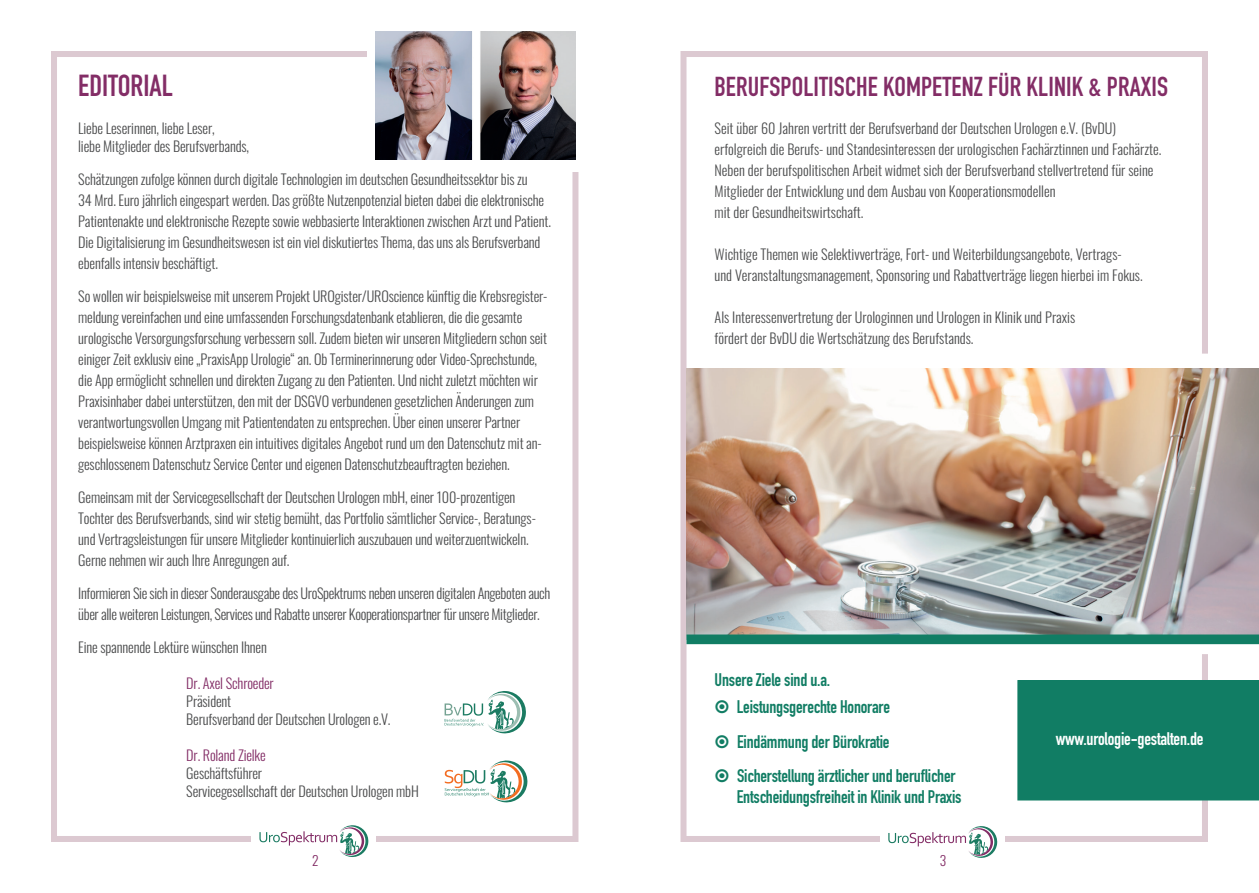
<style>
.page{position:relative;width:1259px;height:893px;background:#fff}
.page>*{position:absolute;margin:0;border:0;box-sizing:border-box;transform-origin:0 0}
.t1{font:700 30px "DIN Condensed";color:#832d66}
.t2{font:700 27px "DIN Condensed";letter-spacing:.005em;color:#832d66}
.t3{font:700 18px/27px "DIN Condensed";letter-spacing:-.01em;color:#117d64}
.t4{font:700 18px "DIN Condensed";letter-spacing:-.01em;color:#fff}
.t5{font:300 14.25px/21px "Oswald";letter-spacing:-.01em;color:#4b4c4d}
.t6{font:300 14.25px "Oswald";letter-spacing:-.01em;color:#832d66}
.t7{font:300 13.5px "Oswald";color:#832d66}
</style>
<div class="page">
<div style="left:51px;top:51px;width:527px;height:791px;border:6px solid #dcc9d1"></div>
<div style="left:367px;top:22px;width:217px;height:149px;background:#fff"></div>
<svg style="left:444px;top:691px;width:82px;height:43px"></svg>
<svg style="left:445px;top:760px;width:83px;height:43px"></svg>
<img style="left:375px;top:32px;width:200px;height:127px">
<div style="left:251px;top:816px;width:124px;height:51px;background:#fff"></div>
<svg style="left:259px;top:825px;width:109px;height:32px"></svg>
<div style="left:680px;top:51px;width:528px;height:791px;border:6px solid #dcc9d1"></div>
<div style="left:1190px;top:354px;width:29px;height:300px;background:#fff"></div>
<div style="left:880px;top:816px;width:124px;height:52px;background:#fff"></div>
<svg style="left:888px;top:826px;width:109px;height:32px"></svg>
<img style="left:686px;top:368px;width:573px;height:266px">
<svg style="left:686px;top:634px;width:573px;height:10px;background:#198068"></svg>
<div style="left:1017px;top:680px;width:242px;height:120px;background:#117d64"></div>
<h1 class="t1" style="left:78px;top:65px;width:96px">EDITORIAL</h1>
<p class="t5" style="left:78px;top:118px;width:172px;line-height:18px">Liebe Leserinnen, liebe Leser,<br>liebe Mitglieder des Berufsverbands,</p>
<p class="t5" style="left:78px;top:167px;width:474px">Schätzungen zufolge können durch digitale Technologien im deutschen Gesundheitssektor bis zu<br>34 Mrd. Euro jährlich eingespart werden. Das größte Nutzenpotenzial bieten dabei die elektronische Patientenakte und elektronische Rezepte sowie webbasierte Interaktionen zwischen Arzt und Patient.<br>Die Digitalisierung im Gesundheitswesen ist ein viel diskutiertes Thema, das uns als Berufsverband ebenfalls intensiv beschäftigt.</p>
<p class="t5" style="left:78px;top:284px;width:471px">So wollen wir beispielsweise mit unserem Projekt UROgister/UROscience künftig die Krebsregister&shy;meldung vereinfachen und eine umfassenden Forschungsdatenbank etablieren, die die gesamte urologische Versorgungsforschung verbessern soll. Zudem bieten wir unseren Mitgliedern schon seit einiger Zeit exklusiv eine „PraxisApp Urologie“ an. Ob Terminerinnerung oder Video-Sprechstunde, die App ermöglicht schnellen und direkten Zugang zu den Patienten. Und nicht zuletzt möchten wir Praxisinhaber dabei unterstützen, den mit der DSGVO verbundenen gesetzlichen Änderungen zum verantwortungsvollen Umgang mit Patientendaten zu entsprechen. Über einen unserer Partner beispielsweise können Arztpraxen ein intuitives digitales Angebot rund um den Datenschutz mit an&shy;geschlossenem Datenschutz Service Center und eigenen Datenschutzbeauftragten beziehen.</p>
<p class="t5" style="left:78px;top:485px;width:459px">Gemeinsam mit der Servicegesellschaft der Deutschen Urologen mbH, einer 100-prozentigen Tochter des Berufsverbands, sind wir stetig bemüht, das Portfolio sämtlicher Service-, Beratungs&shy;und Vertragsleistungen für unsere Mitglieder kontinuierlich auszubauen und weiterzuentwickeln.<br>Gerne nehmen wir auch Ihre Anregungen auf.</p>
<p class="t5" style="left:78px;top:581px;width:473px">Informieren Sie sich in dieser Sonderausgabe des UroSpektrums neben unseren digitalen Angeboten auch über alle weiteren Leistungen, Services und Rabatte unserer Kooperationspartner für unsere Mitglieder.</p>
<p class="t5" style="left:78px;top:635px;width:190px">Eine spannende Lektüre wünschen Ihnen</p>
<p class="t6" style="left:186px;top:671px;width:89px">Dr. Axel Schroeder</p>
<p class="t5" style="left:186px;top:691px;width:205px;line-height:18px">Präsident<br>Berufsverband der Deutschen Urologen e.V.</p>
<p class="t6" style="left:186px;top:743px;width:81px">Dr. Roland Zielke</p>
<p class="t5" style="left:186px;top:763px;width:234px;line-height:18px">Geschäftsführer<br>Servicegesellschaft der Deutschen Urologen mbH</p>
<h2 class="t2" style="left:714px;top:68px;width:455px">BERUFSPOLITISCHE KOMPETENZ FÜR KLINIK &amp; PRAXIS</h2>
<p class="t5" style="left:714px;top:116px;width:448px">Seit über 60 Jahren vertritt der Berufsverband der Deutschen Urologen e.V. (BvDU) erfolgreich die Berufs- und Standesinteressen der urologischen Fachärztinnen und Fachärzte.<br>Neben der berufspolitischen Arbeit widmet sich der Berufsverband stellvertretend für seine Mitglieder der Entwicklung und dem Ausbau von Kooperationsmodellen<br>mit der Gesundheitswirtschaft.</p>
<p class="t5" style="left:714px;top:242px;width:430px">Wichtige Themen wie Selektivverträge, Fort- und Weiterbildungsangebote, Vertrags&shy;und Veranstaltungsmanagement, Sponsoring und Rabattverträge liegen hierbei im Fokus.</p>
<p class="t5" style="left:714px;top:305px;width:362px">Als Interessenvertretung der Urologinnen und Urologen in Klinik und Praxis fördert der BvDU die Wertschätzung des Berufstands.</p>
<p class="t3" style="left:737px;top:666px;width:155px;text-indent:-22px">Unsere Ziele sind u.a.<br>Leistungsgerechte Honorare</p>
<p class="t3" style="left:737px;top:724px;width:220px;line-height:34.5px">Eindämmung der Bürokratie<br>Sicherstellung ärztlicher und beruflicher</p>
<p class="t3" style="left:737px;top:783px;width:226px">Entscheidungsfreiheit in Klinik und Praxis</p>
<p class="t4" style="left:1055px;top:726px;width:149px">www.urologie-gestalten.de</p>
<p class="t7" style="left:312px;top:848px;width:8px">2</p>
<p class="t7" style="left:940px;top:848px;width:8px">3</p>
</div>
